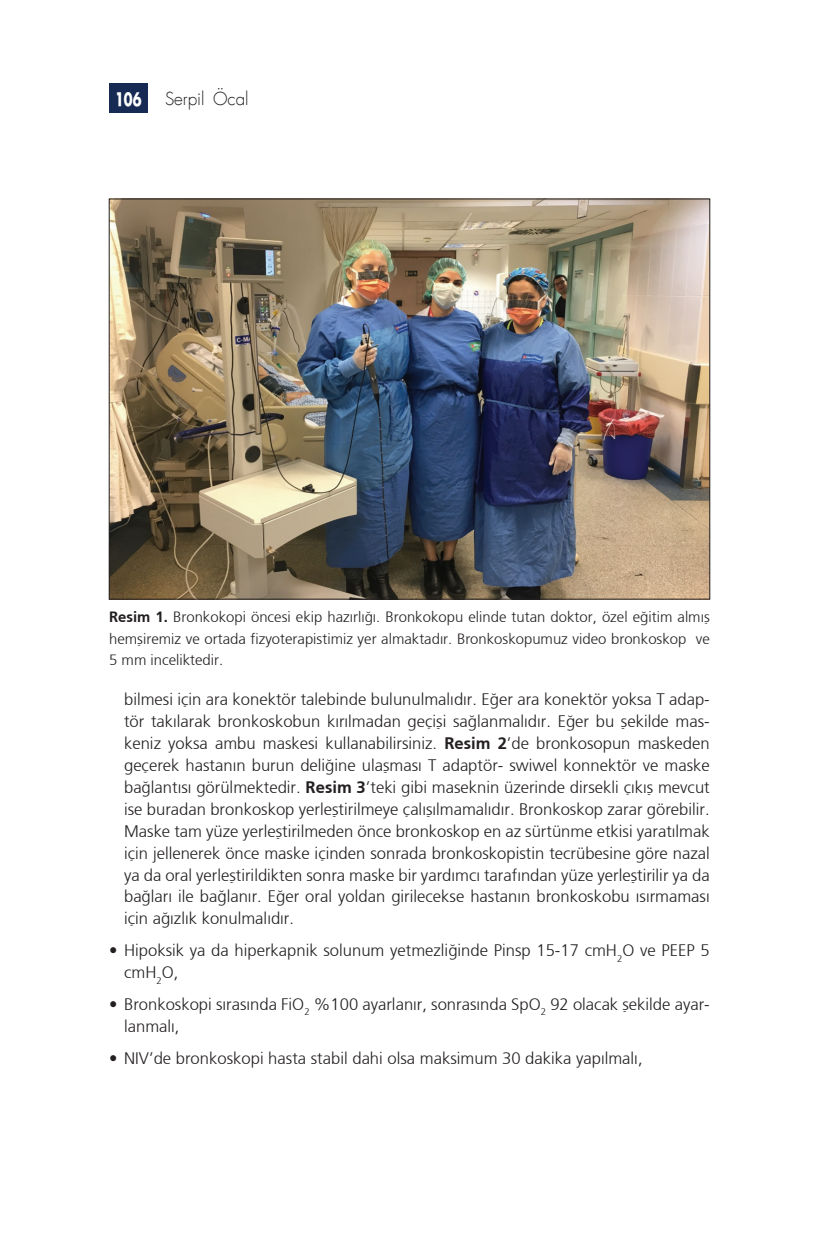
<style>
.page{position:relative;width:819px;height:1241px;background:#fff}
.page>*{position:absolute;margin:0;border:0;box-sizing:border-box;transform-origin:0 0}
.t1{font:700 17.85px "Futura";color:#fff;scale:.72 1}
.t2{font:300 17.5px "Futura";color:#231f20}
.t3{font:300 16.62px/21.9px "Frutiger";color:#231f20}
.t4{font:300 14.88px/21.9px "Frutiger";color:#231f20;text-align:justify}
.s1{font-weight:700}
</style>
<div class="page">
<div style="left:109px;top:83px;width:39px;height:30px;background:#172a54"></div>
<img style="left:111px;top:200px;width:597px;height:397px">
<p class="t1" style="left:115px;top:86px;width:38px">106</p>
<p class="t2" style="left:165px;top:87px;width:85px">Serpil Öcal</p>
<p class="t4" style="left:109px;top:605px;width:602px"><span class="s1">Resim 1.</span> Bronkokopi öncesi ekip hazırlığı. Bronkokopu elinde tutan doktor, özel eğitim almış hemşiremiz ve ortada fizyoterapistimiz yer almaktadır. Bronkoskopumuz video bronkoskop ve 5 mm inceliktedir.</p>
<p class="t3" style="left:124px;top:688px;width:587px;text-align:justify">bilmesi için ara konektör talebinde bulunulmalıdır. Eğer ara konektör yoksa T adap&shy;tör takılarak bronkoskobun kırılmadan geçişi sağlanmalıdır. Eğer bu şekilde mas&shy;keniz yoksa ambu maskesi kullanabilirsiniz. <span class="s1">Resim 2</span>’de bronkosopun maskeden geçerek hastanın burun deliğine ulaşması T adaptör- swiwel konnektör ve maske bağlantısı görülmektedir. <span class="s1">Resim 3</span>’teki gibi maseknin üzerinde dirsekli çıkış mevcut ise buradan bronkoskop yerleştirilmeye çalışılmamalıdır. Bronkoskop zarar görebilir.<br>Maske tam yüze yerleştirilmeden önce bronkoskop en az sürtünme etkisi yaratılmak için jellenerek önce maske içinden sonrada bronkoskopistin tecrübesine göre nazal ya da oral yerleştirildikten sonra maske bir yardımcı tarafından yüze yerleştirilir ya da bağları ile bağlanır. Eğer oral yoldan girilecekse hastanın bronkoskobu ısırmaması için ağızlık konulmalıdır.</p>
<p class="t3" style="left:124px;top:939px;width:587px;text-indent:-15px">• Hipoksik ya da hiperkapnik solunum yetmezliğinde Pinsp 15-17 cmH<sub>2</sub>O ve PEEP 5 cmH<sub>2</sub>O,</p>
<p class="t3" style="left:124px;top:992px;width:587px;text-indent:-15px">• Bronkoskopi sırasında FiO<sub>2</sub> %100 ayarlanır, sonrasında SpO<sub>2</sub> 92 olacak şekilde ayar&shy;lanmalı,</p>
<p class="t3" style="left:109px;top:1046px;width:535px">• NIV’de bronkoskopi hasta stabil dahi olsa maksimum 30 dakika yapılmalı,</p>
</div>
